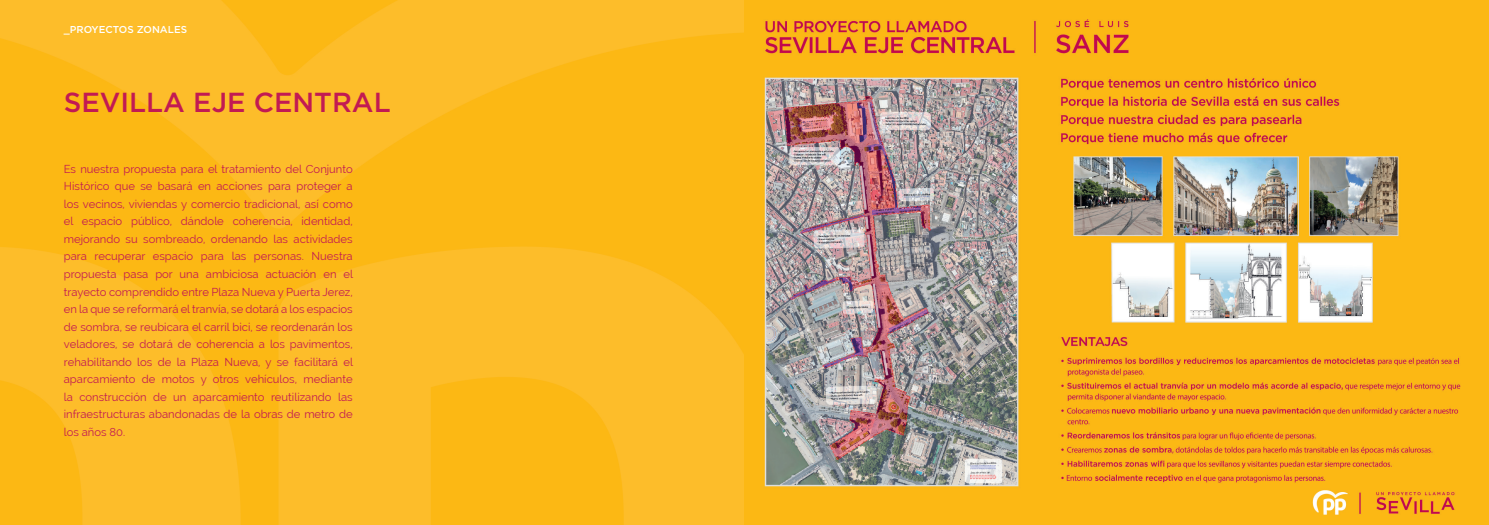
<style>
.page{position:relative;width:1489px;height:525px;background:#fff}
.page>*{position:absolute;margin:0;border:0;box-sizing:border-box;transform-origin:0 0}
.t1{font:500 27.5px "Gotham";color:#c21a53}
.t2{font:11.25px/17.5px "Raleway";color:#c21a53;text-align:justify}
.t3{font:500 10px "Gotham";color:#fff}
</style>
<div class="page">
<img style="left:0;top:0;width:744px;height:524px">
<img style="left:744px;top:0;width:744px;height:524px">
<p class="t3" style="left:64px;top:23px;width:125px">_PROYECTOS ZONALES</p>
<h1 class="t1" style="left:64px;top:84px;width:328px">SEVILLA EJE CENTRAL</h1>
<p class="t2" style="left:64px;top:160px;width:291px">Es nuestra propuesta para el tratamiento del Conjunto Histórico que se basará en acciones para proteger a los vecinos, viviendas y comercio tradicional, así como el espacio público, dándole coherencia, identidad, mejorando su sombreado, ordenando las actividades para recuperar espacio para las personas. Nuestra propuesta pasa por una ambiciosa actuación en el trayecto comprendido entre Plaza Nueva y Puerta Jerez, en la que se reformará el tranvía, se dotará a los espacios de sombra, se reubicara el carril bici, se reordenarán los veladores, se dotará de coherencia a los pavimentos, rehabilitando los de la Plaza Nueva, y se facilitará el aparcamiento de motos y otros vehículos, mediante la construcción de un aparcamiento reutilizando las infraestructuras abandonadas de la obras de metro de los años 80.</p>
</div>
